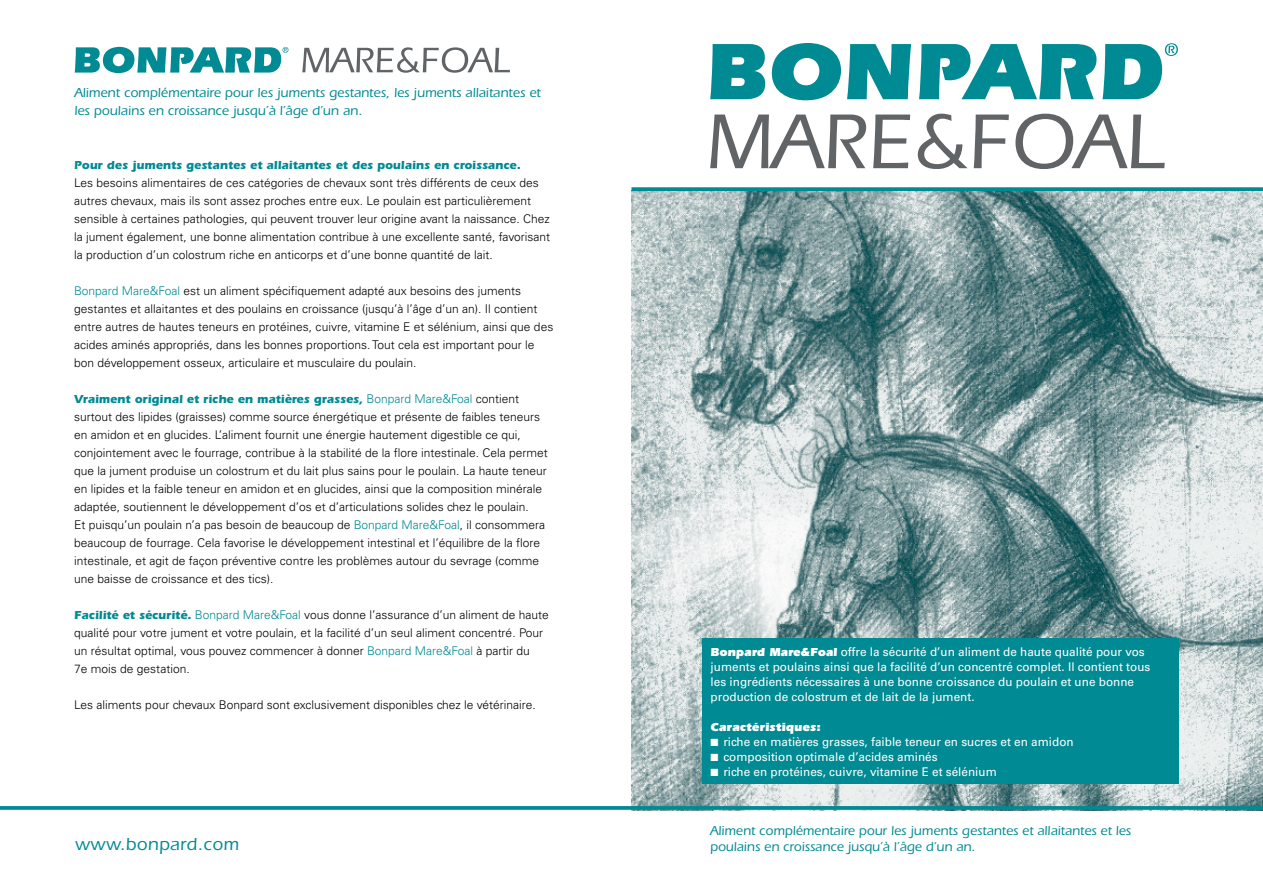
<style>
.page{position:relative;width:1263px;height:893px;background:#fff}
.page>*{position:absolute;margin:0;border:0;box-sizing:border-box;transform-origin:0 0}
.t1{font:500 18px "ITC Eras Std";letter-spacing:.025em;color:#008a93}
.t2{font:500 13.5px/18px "ITC Eras Std";color:#008a93}
.t3{font:500 13.35px/16px "ITC Eras Std";color:#008a93}
.t4{font:300 12px/18px "Univers LT Std";color:#000}
.t5{font:12px/15px "Univers LT Std";color:#fff}
.t6{font:700 12px "ITC Eras Std";color:#008a93}
.t7{font:900 12px "ITC Eras Std";color:#fff}
.s1{color:#008a93}
.s2{font-family:"Univers LT Std";font-weight:300}
.s3{font-family:"Univers LT Std";font-weight:300;color:#000}
.s4{font-family:"ITC Eras Std";font-weight:700;color:#008a93}
.s5{font-family:"ITC Eras Std";font-weight:900}
.s6{font-family:"European Pi Three"}
</style>
<div class="page">
<img style="left:631px;top:191px;width:632px;height:615px">
<svg style="left:710px;top:44px;width:55px;height:55px;background:#249aa2"></svg>
<svg style="left:772px;top:43px;width:69px;height:57px"></svg>
<svg style="left:847px;top:44px;width:64px;height:55px"></svg>
<svg style="left:919px;top:44px;width:177px;height:55px"></svg>
<svg style="left:710px;top:115px;width:156px;height:53px"></svg>
<svg style="left:873px;top:115px;width:37px;height:53px"></svg>
<svg style="left:918px;top:114px;width:49px;height:54px"></svg>
<svg style="left:974px;top:115px;width:35px;height:53px"></svg>
<svg style="left:1015px;top:114px;width:150px;height:54px"></svg>
<svg style="left:1102px;top:43px;width:76px;height:56px"></svg>
<svg style="left:0;top:806px;width:1263px;height:4px;background:#0c8e97"></svg>
<svg style="left:631px;top:187px;width:632px;height:4px;background:#12929a"></svg>
<svg style="left:302px;top:47px;width:208px;height:26px"></svg>
<svg style="left:75px;top:47px;width:213px;height:26px"></svg>
<div style="left:702px;top:638px;width:477px;height:146px;background:#008a93"></div>
<p class="t2" style="left:74px;top:83px;width:468px">Aliment complémentaire pour les juments gestantes, les juments allaitantes et les poulains en croissance jusqu’à l’âge d’un an.</p>
<p class="t6" style="left:74px;top:158px;width:448px">Pour des juments gestantes et allaitantes et des poulains en croissance.</p>
<p class="t4" style="left:74px;top:173px;width:477px">Les besoins alimentaires de ces catégories de chevaux sont très différents de ceux des autres chevaux, mais ils sont assez proches entre eux. Le poulain est particulièrement sensible à certaines pathologies, qui peuvent trouver leur origine avant la naissance. Chez la jument également, une bonne alimentation contribue à une excellente santé, favorisant la production d’un colostrum riche en anticorps et d’une bonne quantité de lait.</p>
<p class="t4" style="left:74px;top:281px;width:481px"><span class="s1">Bonpard Mare&amp;Foal</span> est un aliment spécifiquement adapté aux besoins des juments gestantes et allaitantes et des poulains en croissance (jusqu’à l’âge d’un an). Il contient entre autres de hautes teneurs en protéines, cuivre, vitamine E et sélénium, ainsi que des acides aminés appropriés, dans les bonnes proportions. Tout cela est important pour le bon développement osseux, articulaire et musculaire du poulain.</p>
<p class="t6" style="left:74px;top:392px;width:447px">Vraiment original et riche en matières grasses, <span class="s2">Bonpard Mare&amp;Foal</span> <span class="s3">contient</span></p>
<p class="t4" style="left:74px;top:407px;width:475px">surtout des lipides (graisses) comme source énergétique et présente de faibles teneurs en amidon et en glucides. L’aliment fournit une énergie hautement digestible ce qui, conjointement avec le fourrage, contribue à la stabilité de la flore intestinale. Cela permet que la jument produise un colostrum et du lait plus sains pour le poulain. La haute teneur en lipides et la faible teneur en amidon et en glucides, ainsi que la composition minérale adaptée, soutiennent le développement d’os et d’articulations solides chez le poulain.<br>Et puisqu’un poulain n’a pas besoin de beaucoup de <span class="s1">Bonpard Mare&amp;Foal</span>, il consommera beaucoup de fourrage. Cela favorise le développement intestinal et l’équilibre de la flore intestinale, et agit de façon préventive contre les problèmes autour du sevrage (comme une baisse de croissance et des tics).</p>
<p class="t4" style="left:74px;top:605px;width:476px"><span class="s4">Facilité et sécurité.</span> <span class="s1">Bonpard Mare&amp;Foal</span> vous donne l’assurance d’un aliment de haute qualité pour votre jument et votre poulain, et la facilité d’un seul aliment concentré. Pour un résultat optimal, vous pouvez commencer à donner <span class="s1">Bonpard Mare&amp;Foal</span> à partir du<br>7e mois de gestation.</p>
<p class="t4" style="left:74px;top:695px;width:463px">Les aliments pour chevaux Bonpard sont exclusivement disponibles chez le vétérinaire.</p>
<h1 class="t1" style="left:75px;top:834px;width:165px">www.bonpard.com</h1>
<p class="t5" style="left:711px;top:644px;width:441px"><span class="s5">Bonpard Mare&amp;Foal</span> offre la sécurité d’un aliment de haute qualité pour vos juments et poulains ainsi que la facilité d’un concentré complet. Il contient tous les ingrédients nécessaires à une bonne croissance du poulain et une bonne production de colostrum et de lait de la jument.</p>
<p class="t7" style="left:711px;top:720px;width:112px">Caractéristiques:</p>
<p class="t5" style="left:711px;top:734px;width:365px"><span class="s6">K</span> riche en matières grasses, faible teneur en sucres et en amidon<br><span class="s6">K</span> composition optimale d’acides aminés<br><span class="s6">K</span> riche en protéines, cuivre, vitamine E et sélénium</p>
<p class="t3" style="left:710px;top:822px;width:423px">Aliment complémentaire pour les juments gestantes et allaitantes et les poulains en croissance jusqu’à l’âge d’un an.</p>
</div>
